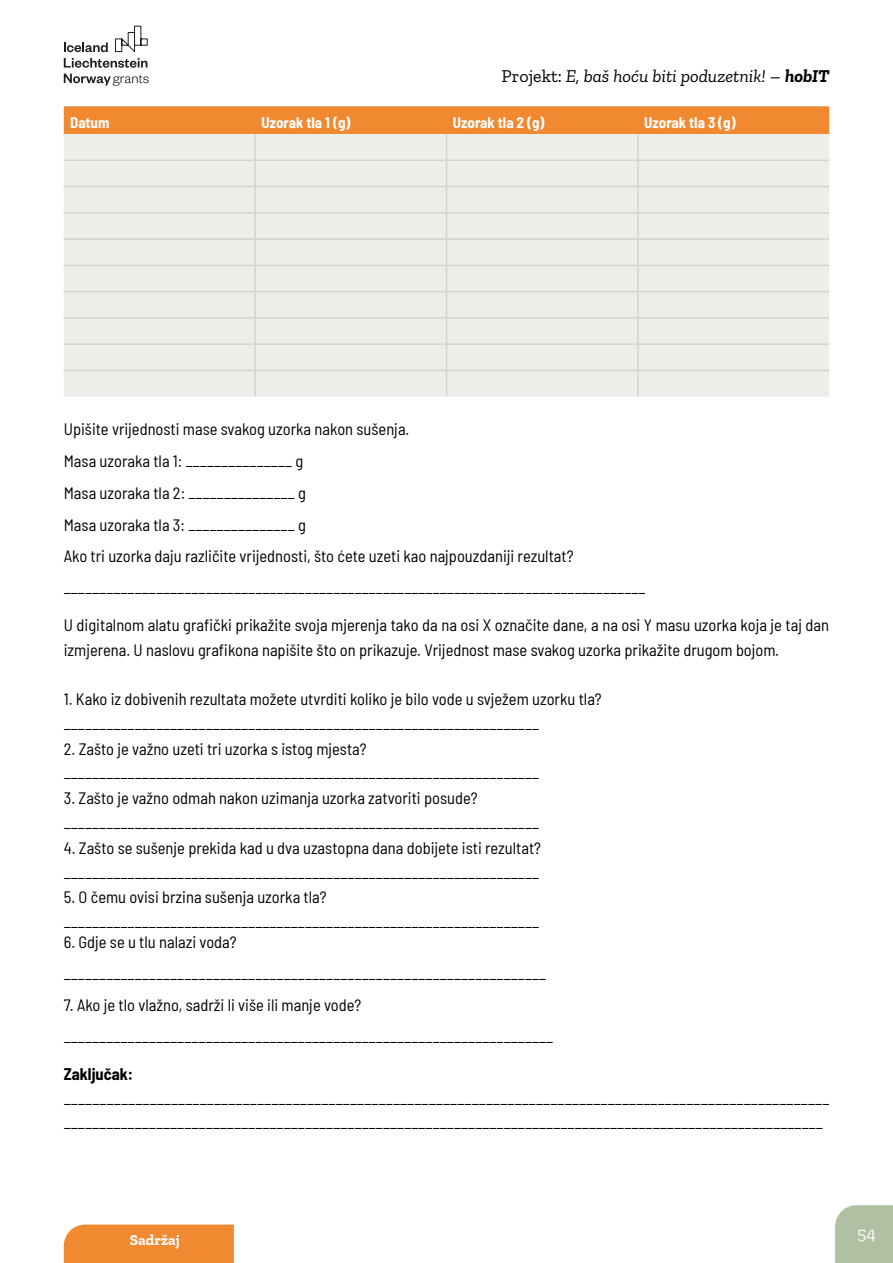
<style>
.page{position:relative;width:893px;height:1263px;background:#fff}
.page>*{position:absolute;margin:0;border:0;box-sizing:border-box;transform-origin:0 0}
.t1{font:italic 18px "Zilla Slab";color:#000}
.t2{font:18px "Zilla Slab";color:#fff}
.t3{font:semi-condensed 16.5px/31.8px "Barlow";color:#000}
.t4{font:700 semi-condensed 16.5px "Barlow";color:#000}
.t5{font:700 semi-condensed 15px "Barlow";color:#fff}
.t6{font:700 15px "Zilla Slab";color:#fff}
.s1{font-style:normal}
.s2{font-weight:700}
</style>
<div class="page">
<svg style="left:64px;top:25px;width:84px;height:43px"></svg>
<svg style="left:64px;top:74px;width:85px;height:12px"></svg>
<div style="left:835px;top:1205px;width:58px;height:58px;background:#b0c0a3"></div>
<div style="left:64px;top:1224px;width:170px;height:39px;background:#f18930"></div>
<svg style="left:64px;top:106px;width:765px;height:291px;background:#ebe3d6"></svg>
<hr style="left:638px;top:370px;width:191px;height:1px;background:#d6d2d2">
<hr style="left:637px;top:371px;width:2px;height:26px;background:#d6d2d2">
<p class="t1" style="left:502px;top:66px;width:329px"><span class="s1">Projekt:</span> E, baš hoću biti poduzetnik! <span class="s1">–</span> <span class="s2">hobIT</span></p>
<p class="t5" style="left:70px;top:111px;width:41px">Datum</p>
<p class="t5" style="left:262px;top:111px;width:90px">Uzorak tla 1 (g)</p>
<p class="t5" style="left:453px;top:111px;width:93px">Uzorak tla 2 (g)</p>
<p class="t5" style="left:644px;top:111px;width:93px">Uzorak tla 3 (g)</p>
<p class="t3" style="left:64px;top:412px;width:583px">Upišite vrijednosti mase svakog uzorka nakon sušenja.<br>Masa uzoraka tla 1: _______________ g<br>Masa uzoraka tla 2: _______________ g<br>Masa uzoraka tla 3: _______________ g<br>Ako tri uzorka daju različite vrijednosti, što ćete uzeti kao najpouzdaniji rezultat? __________________________________________________________________________________</p>
<p class="t3" style="left:64px;top:611px;width:767px;line-height:24.8px">U digitalnom alatu grafički prikažite svoja mjerenja tako da na osi X označite dane, a na osi Y masu uzorka koja je taj dan izmjerena. U naslovu grafikona napišite što on prikazuje. Vrijednost mase svakog uzorka prikažite drugom bojom.</p>
<p class="t3" style="left:64px;top:686px;width:539px;line-height:24.8px">1. Kako iz dobivenih rezultata možete utvrditi koliko je bilo vode u svježem uzorku tla? ___________________________________________________________________</p>
<p class="t3" style="left:64px;top:735px;width:477px;line-height:24.8px">2. Zašto je važno uzeti tri uzorka s istog mjesta? ___________________________________________________________________</p>
<p class="t3" style="left:64px;top:785px;width:477px;line-height:24.8px">3. Zašto je važno odmah nakon uzimanja uzorka zatvoriti posude? ___________________________________________________________________</p>
<p class="t3" style="left:64px;top:834px;width:479px;line-height:24.8px">4. Zašto se sušenje prekida kad u dva uzastopna dana dobijete isti rezultat? ___________________________________________________________________</p>
<p class="t3" style="left:64px;top:884px;width:477px;line-height:24.8px">5. O čemu ovisi brzina sušenja uzorka tla? ___________________________________________________________________</p>
<p class="t3" style="left:64px;top:925px;width:484px">6. Gdje se u tlu nalazi voda? ____________________________________________________________________</p>
<p class="t3" style="left:64px;top:988px;width:491px">7. Ako je tlo vlažno, sadrži li više ili manje vode? _____________________________________________________________________</p>
<p class="t4" style="left:64px;top:1062px;width:71px">Zaključak:</p>
<p class="t3" style="left:64px;top:1085px;width:767px;line-height:24.8px">___________________________________________________________________________________________________________ ___________________________________________________________________________________________________________</p>
<p class="t6" style="left:130px;top:1231px;width:51px">Sadržaj</p>
<p class="t2" style="left:857px;top:1223px;width:20px">54</p>
</div>
